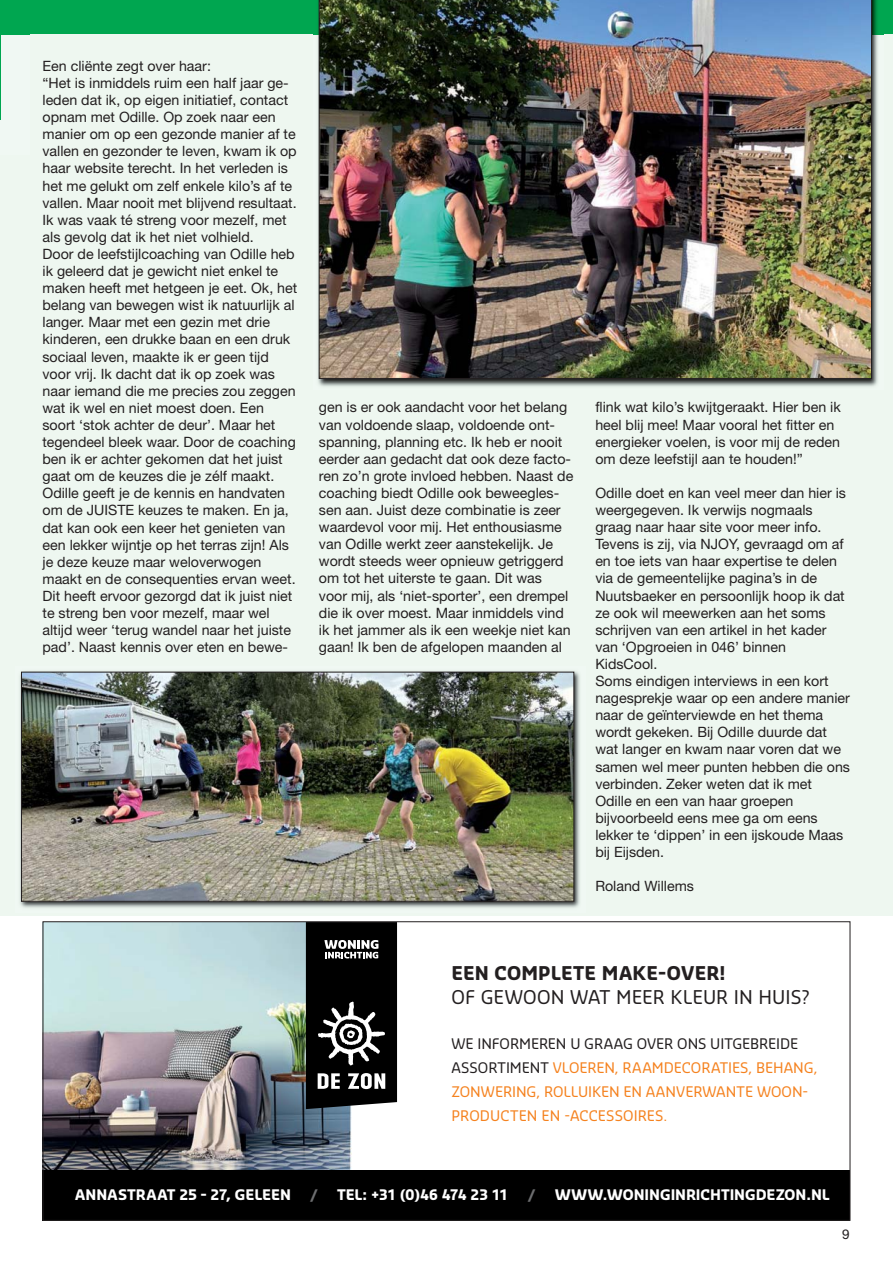
<style>
.page{position:relative;width:893px;height:1263px;background:#fff}
.page>*{position:absolute;margin:0;border:0;box-sizing:border-box;transform-origin:0 0}
.t1{font:18.6px "Sansa";color:#231f20}
.t2{font:700 18.6px "Sansa";letter-spacing:.005em;color:#231f20}
.t3{font:14.25px/17.1px "Helvetica Neue";color:#231f20}
.t4{font:14.25px/24.2px "Sansa";color:#f5821f}
.t5{font:700 14.25px "Sansa";color:#fff}
.t6{font:700 14.25px "Sansa";letter-spacing:-.025em;color:#fff}
.t7{font:700 14.25px "Sansa";color:#6d6e70}
.t8{font:13.5px "Helvetica Neue";color:#231f20}
.s1{color:#231f20}
</style>
<div class="page">
<img style="left:45px;top:923px;width:306px;height:247px">
<div style="left:43px;top:1170px;width:807px;height:50px;background:#000"></div>
<svg style="left:306px;top:923px;width:91px;height:186px"></svg>
<div style="left:0;top:0;width:893px;height:916px;background:#eef7f0"></div>
<div style="left:0;top:0;width:893px;height:34px;background:#00a650"></div>
<img style="left:0;top:34px;width:30px;height:86px">
<img style="left:0;top:34px;width:1px;height:85px">
<img style="left:313px;top:0;width:570px;height:387px">
<img style="left:319px;top:0;width:553px;height:379px">
<img style="left:20px;top:671px;width:560px;height:237px">
<img style="left:23px;top:674px;width:549px;height:225px">
<div style="left:21px;top:672px;width:553px;height:229px;border:1px solid #231f20"></div>
<p class="t3" style="left:43px;top:59px;width:256px">Een cliënte zegt over haar:<br>“Het is inmiddels ruim een half jaar ge&shy;leden dat ik, op eigen initiatief, contact opnam met Odille. Op zoek naar een manier om op een gezonde manier af te vallen en gezonder te leven, kwam ik op haar website terecht. In het verleden is het me gelukt om zelf enkele kilo’s af te vallen. Maar nooit met blijvend resultaat.<br>Ik was vaak té streng voor mezelf, met als gevolg dat ik het niet volhield.<br>Door de leefstijlcoaching van Odille heb ik geleerd dat je gewicht niet enkel te maken heeft met hetgeen je eet. Ok, het belang van bewegen wist ik natuurlijk al langer. Maar met een gezin met drie kinderen, een drukke baan en een druk sociaal leven, maakte ik er geen tijd voor vrij. Ik dacht dat ik op zoek was naar iemand die me precies zou zeggen wat ik wel en niet moest doen. Een soort ‘stok achter de deur’. Maar het tegendeel bleek waar. Door de coaching ben ik er achter gekomen dat het juist gaat om de keuzes die je zélf maakt.<br>Odille geeft je de kennis en handvaten om de JUISTE keuzes te maken. En ja, dat kan ook een keer het genieten van een lekker wijntje op het terras zijn! Als je deze keuze maar weloverwogen maakt en de consequenties ervan weet.<br>Dit heeft ervoor gezorgd dat ik juist niet te streng ben voor mezelf, maar wel altijd weer ‘terug wandel naar het juiste pad’. Naast kennis over eten en bewe-</p>
<p class="t3" style="left:319px;top:400px;width:256px">gen is er ook aandacht voor het belang van voldoende slaap, voldoende ont&shy;spanning, planning etc. Ik heb er nooit eerder aan gedacht dat ook deze facto&shy;ren zo’n grote invloed hebben. Naast de coaching biedt Odille ook beweegles&shy;sen aan. Juist deze combinatie is zeer waardevol voor mij. Het enthousiasme van Odille werkt zeer aanstekelijk. Je wordt steeds weer opnieuw getriggerd om tot het uiterste te gaan. Dit was voor mij, als ‘niet-sporter’, een drempel die ik over moest. Maar inmiddels vind ik het jammer als ik een weekje niet kan gaan! Ik ben de afgelopen maanden al</p>
<p class="t3" style="left:595px;top:400px;width:247px">flink wat kilo’s kwijtgeraakt. Hier ben ik heel blij mee! Maar vooral het fitter en energieker voelen, is voor mij de reden om deze leefstijl aan te houden!”</p>
<p class="t3" style="left:595px;top:486px;width:256px">Odille doet en kan veel meer dan hier is weergegeven. Ik verwijs nogmaals graag naar haar site voor meer info.<br>Tevens is zij, via NJOY, gevraagd om af en toe iets van haar expertise te delen via de gemeentelijke pagina’s in de Nuutsbaeker en persoonlijk hoop ik dat ze ook wil meewerken aan het soms schrijven van een artikel in het kader van ‘Opgroeien in 046’ binnen KidsCool.<br>Soms eindigen interviews in een kort nagesprekje waar op een andere manier naar de geïnterviewde en het thema wordt gekeken. Bij Odille duurde dat wat langer en kwam naar voren dat we samen wel meer punten hebben die ons verbinden. Zeker weten dat ik met Odille en een van haar groepen bijvoorbeeld eens mee ga om eens lekker te ‘dippen’ in een ijskoude Maas bij Eijsden.</p>
<p class="t3" style="left:595px;top:879px;width:100px">Roland Willems</p>
<h1 class="t2" style="left:451px;top:966px;width:276px">EEN COMPLETE MAKE-OVER!</h1>
<h1 class="t1" style="left:451px;top:990px;width:359px">OF GEWOON WAT MEER KLEUR IN HUIS?</h1>
<p class="t4" style="left:451px;top:1032px;width:368px"><span class="s1">WE INFORMEREN U GRAAG OVER ONS UITGEBREIDE ASSORTIMENT</span> VLOEREN, RAAMDECORATIES, BEHANG, ZONWERING, ROLLUIKEN EN AANVERWANTE WOON-PRODUCTEN EN -ACCESSOIRES.</p>
<p class="t5" style="left:75px;top:1189px;width:218px">ANNASTRAAT 25 - 27, GELEEN</p>
<p class="t7" style="left:310px;top:1189px;width:10px">/</p>
<p class="t6" style="left:337px;top:1189px;width:173px">TEL: +31 (0)46 474 23 11</p>
<p class="t7" style="left:527px;top:1189px;width:10px">/</p>
<p class="t5" style="left:555px;top:1189px;width:277px">WWW.WONINGINRICHTINGDEZON.NL</p>
<p class="t8" style="left:842px;top:1229px;width:9px">9</p>
</div>
